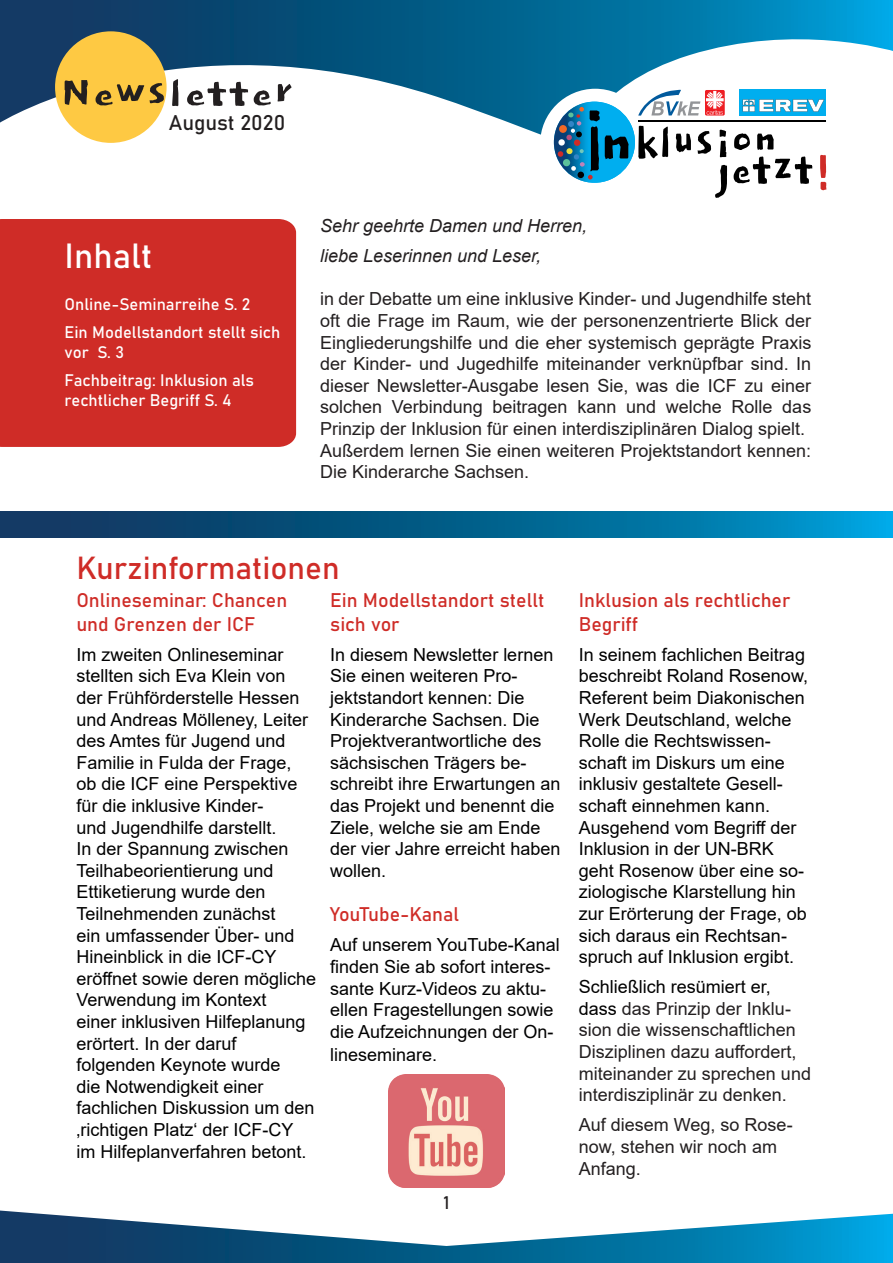
<style>
.page{position:relative;width:893px;height:1263px;background:#fff}
.page>*{position:absolute;margin:0;border:0;box-sizing:border-box;transform-origin:0 0}
.t1{font:34.5px "Bahnschrift";color:#fff}
.t2{font:31.5px "Bahnschrift";color:#cf2c27}
.t3{font:21px "Bahnschrift";color:#231f20}
.t4{font:19.5px/23.4px "Bahnschrift";color:#cf2c27}
.t5{font:18px/21.6px "Arial";color:#000001}
.t6{font:18px/21.6px "Arial";color:#231f20}
.t7{font:italic 18px/30.2px "Arial";color:#231f20}
.t8{font:18px "Bahnschrift";color:#231f20}
.t9{font:16.5px/28.3px "Bahnschrift";color:#fff}
.s1{color:#000001}
</style>
<div class="page">
<svg style="left:0;top:0;width:893px;height:148px"></svg>
<div style="left:540px;top:89px;width:110px;height:110px;background:#fff;border-radius:50%"></div>
<div style="left:55px;top:31px;width:112px;height:112px;background:#fec943;border-radius:50%"></div>
<img style="left:554px;top:102px;width:81px;height:81px;border-radius:41px">
<hr style="left:639px;top:120px;width:187px;height:2px;background:#000">
<svg style="left:638px;top:126px;width:30px;height:33px"></svg>
<svg style="left:676px;top:133px;width:15px;height:19px"></svg>
<svg style="left:697px;top:131px;width:14px;height:23px"></svg>
<svg style="left:720px;top:130px;width:6px;height:27px"></svg>
<svg style="left:734px;top:133px;width:16px;height:17px"></svg>
<svg style="left:757px;top:134px;width:17px;height:16px"></svg>
<svg style="left:734px;top:156px;width:78px;height:28px"></svg>
<svg style="left:715px;top:165px;width:12px;height:33px"></svg>
<svg style="left:820px;top:155px;width:6px;height:35px"></svg>
<svg style="left:558px;top:107px;width:71px;height:72px;background:#2482aa"></svg>
<svg style="left:638px;top:90px;width:87px;height:26px"></svg>
<div style="left:740px;top:90px;width:86px;height:26px;background:#00aeef"></div>
<svg style="left:743px;top:99px;width:81px;height:13px"></svg>
<svg style="left:65px;top:79px;width:227px;height:27px"></svg>
<svg style="left:0;top:1210px;width:893px;height:53px"></svg>
<div style="left:0;top:219px;width:296px;height:228px;background:#cf2c27"></div>
<svg style="left:0;top:511px;width:893px;height:27px;background:#04618f"></svg>
<img style="left:389px;top:1074px;width:115px;height:113px">
<p class="t3" style="left:169px;top:110px;width:118px">August 2020</p>
<h1 class="t1" style="left:65px;top:234px;width:89px">Inhalt</h1>
<p class="t9" style="left:65px;top:290px;width:217px">Online-Seminarreihe S. 2<br>Ein Modellstandort stellt sich</p>
<p class="t9" style="left:65px;top:338px;width:191px">vor S. 3<br>Fachbeitrag: Inklusion als</p>
<p class="t9" style="left:65px;top:386px;width:168px">rechtlicher Begriff S. 4</p>
<p class="t7" style="left:320px;top:211px;width:269px">Sehr geehrte Damen und Herren, liebe Leserinnen und Leser,</p>
<p class="t6" style="left:320px;top:288px;width:493px">in der Debatte um eine inklusive Kinder- und Jugendhilfe steht oft die Frage im Raum, wie der personenzentrierte Blick der Eingliederungshilfe und die eher systemisch geprägte Praxis der Kinder- und Jugedhilfe miteinander verknüpfbar sind. In dieser Newsletter-Ausgabe lesen Sie, was die ICF zu einer solchen Verbindung beitragen kann und welche Rolle das Prinzip der Inklusion für einen interdisziplinären Dialog spielt.<br>Außerdem lernen Sie einen weiteren Projektstandort kennen:<br>Die Kinderarche Sachsen.</p>
<h2 class="t2" style="left:76px;top:548px;width:265px">Kurzinformationen</h2>
<p class="t4" style="left:330px;top:589px;width:216px">Ein Modellstandort stellt sich vor</p>
<p class="t5" style="left:330px;top:643px;width:232px">In diesem Newsletter lernen<br>Sie einen weiteren Pro&shy;jektstandort kennen: Die<br>Kinderarche Sachsen. Die<br>Projektverantwortliche des sächsischen Trägers be&shy;schreibt ihre Erwartungen an das Projekt und benennt die<br>Ziele, welche sie am Ende der vier Jahre erreicht haben wollen.</p>
<p class="t4" style="left:330px;top:903px;width:130px">YouTube-Kanal</p>
<p class="t5" style="left:330px;top:934px;width:231px">Auf unserem YouTube-Kanal finden Sie ab sofort interes&shy;sante Kurz-Videos zu aktu&shy;ellen Fragestellungen sowie die Aufzeichnungen der On-</p>
<p class="t5" style="left:330px;top:1044px;width:109px">lineseminare.</p>
<p class="t4" style="left:76px;top:589px;width:212px">Onlineseminar: Chancen und Grenzen der ICF</p>
<p class="t5" style="left:76px;top:643px;width:241px">Im zweiten Onlineseminar stellten sich Eva Klein von<br>der Frühförderstelle Hessen und Andreas Mölleney, Leiter des Amtes für Jugend und<br>Familie in Fulda der Frage,<br>ob die ICF eine Perspektive für die inklusive Kinder-<br>und Jugendhilfe darstellt.<br>In der Spannung zwischen<br>Teilhabeorientierung und<br>Ettiketierung wurde den<br>Teilnehmenden zunächst<br>ein umfassender Über- und<br>Hineinblick in die ICF-CY eröffnet sowie deren mögliche<br>Verwendung im Kontext<br>einer inklusiven Hilfeplanung erörtert. In der daruf folgenden Keynote wurde<br>die Notwendigkeit einer fachlichen Diskussion um den ‚richtigen Platz‘ der ICF-CY im Hilfeplanverfahren betont.</p>
<p class="t8" style="left:443px;top:1191px;width:7px">1</p>
<p class="t4" style="left:579px;top:589px;width:213px">Inklusion als rechtlicher<br>Begriff</p>
<p class="t5" style="left:579px;top:643px;width:231px">In seinem fachlichen Beitrag beschreibt Roland Rosenow,<br>Referent beim Diakonischen<br>Werk Deutschland, welche<br>Rolle die Rechtswissen&shy;schaft im Diskurs um eine inklusiv gestaltete Gesell&shy;schaft einnehmen kann.<br>Ausgehend vom Begriff der<br>Inklusion in der UN-BRK geht Rosenow über eine so&shy;ziologische Klarstellung hin zur Erörterung der Frage, ob sich daraus ein Rechtsan&shy;spruch auf Inklusion ergibt.</p>
<p class="t6" style="left:579px;top:976px;width:234px"><span class="s1">Schließlich resümiert er, dass</span> das Prinzip der Inklu&shy;sion die wissenschaftlichen<br>Disziplinen dazu auffordert, miteinander zu sprechen und interdisziplinär zu denken.</p>
<p class="t6" style="left:579px;top:1114px;width:215px">Auf diesem Weg, so Rose&shy;now, stehen wir noch am<br>Anfang.</p>
</div>
